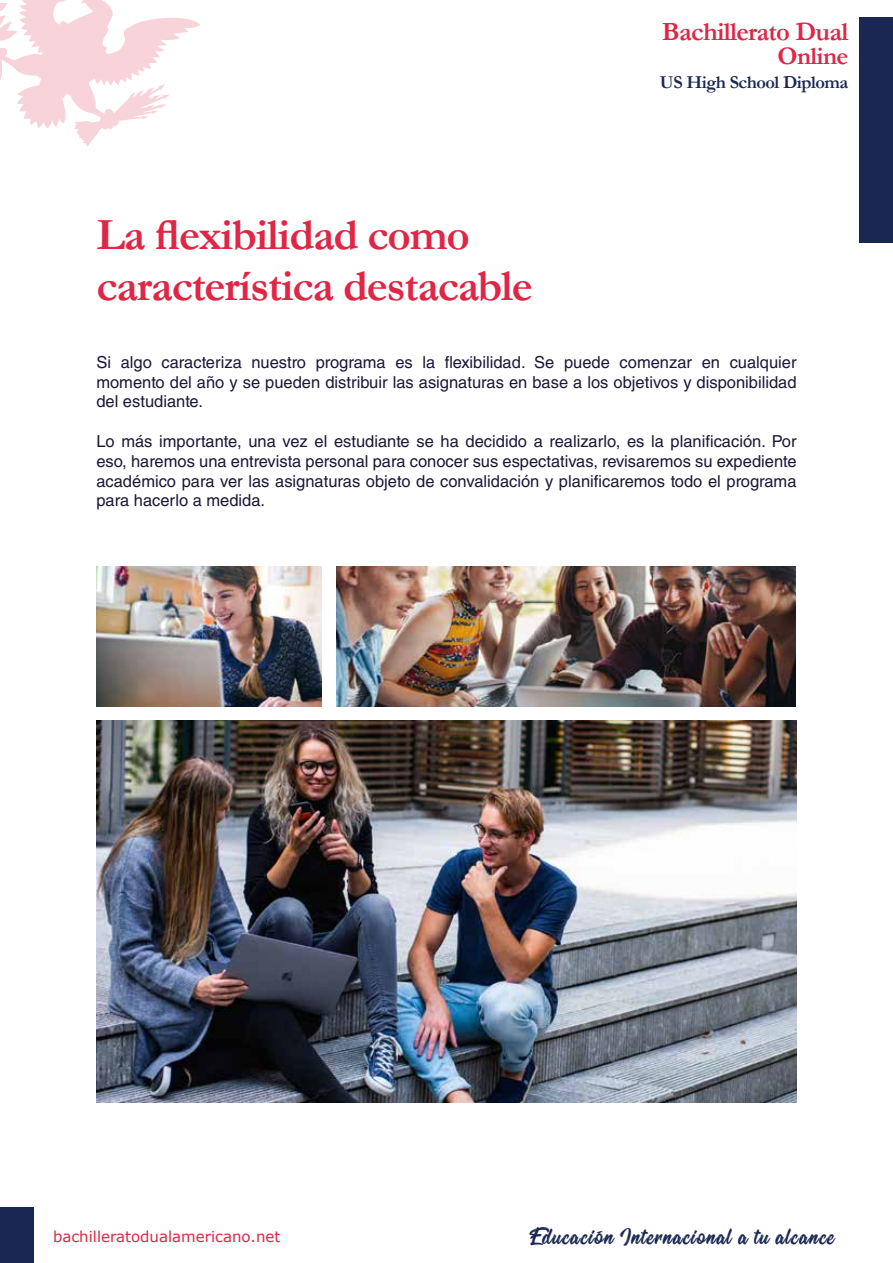
<style>
.page{position:relative;width:893px;height:1263px;background:#fff}
.page>*{position:absolute;margin:0;border:0;box-sizing:border-box;transform-origin:0 0}
.t1{font:700 45px/51px "Garamond";letter-spacing:-.025em;color:#df2645}
.t2{font:28.5px "Oraqle Script";letter-spacing:.04em;color:#1a2752}
.t3{font:700 26.55px "Garamond";letter-spacing:-.025em;color:#df2645}
.t4{font:700 25.5px "Garamond";letter-spacing:-.025em;color:#df2645}
.t5{font:700 18.3px "Garamond";letter-spacing:-.025em;color:#1a2752}
.t6{font:16.5px/19.8px "Helvetica LT Std";color:#1a1738;text-align:justify}
.t7{font:15px "Verdana";color:#df2645}
</style>
<div class="page">
<div style="left:859px;top:17px;width:34px;height:225px;background:#1a2752"></div>
<svg style="left:0;top:0;width:200px;height:147px"></svg>
<div style="left:0;top:1208px;width:34px;height:55px;background:#1a2752"></div>
<img style="left:96px;top:721px;width:701px;height:382px">
<img style="left:337px;top:566px;width:458px;height:141px">
<img style="left:97px;top:566px;width:224px;height:141px">
<h1 class="t1" style="left:97px;top:209px;width:438px">La flexibilidad como característica destacable</h1>
<h3 class="t3" style="left:662px;top:13px;width:188px">Bachillerato Dual</h3>
<h3 class="t4" style="left:777px;top:38px;width:72px">Online</h3>
<p class="t5" style="left:660px;top:69px;width:190px">US High School Diploma</p>
<p class="t6" style="left:96px;top:352px;width:702px">Si algo caracteriza nuestro programa es la flexibilidad. Se puede comenzar en cualquier momento del año y se pueden distribuir las asignaturas en base a los objetivos y disponibilidad del estudiante.</p>
<p class="t6" style="left:96px;top:431px;width:702px">Lo más importante, una vez el estudiante se ha decidido a realizarlo, es la planificación. Por eso, haremos una entrevista personal para conocer sus espectativas, revisaremos su expediente académico para ver las asignaturas objeto de convalidación y planificaremos todo el programa para hacerlo a medida.</p>
<p class="t7" style="left:53px;top:1226px;width:229px">bachilleratodualamericano.net</p>
<h2 class="t2" style="left:529px;top:1222px;width:306px">Educación Internacional a tu alcance</h2>
</div>
